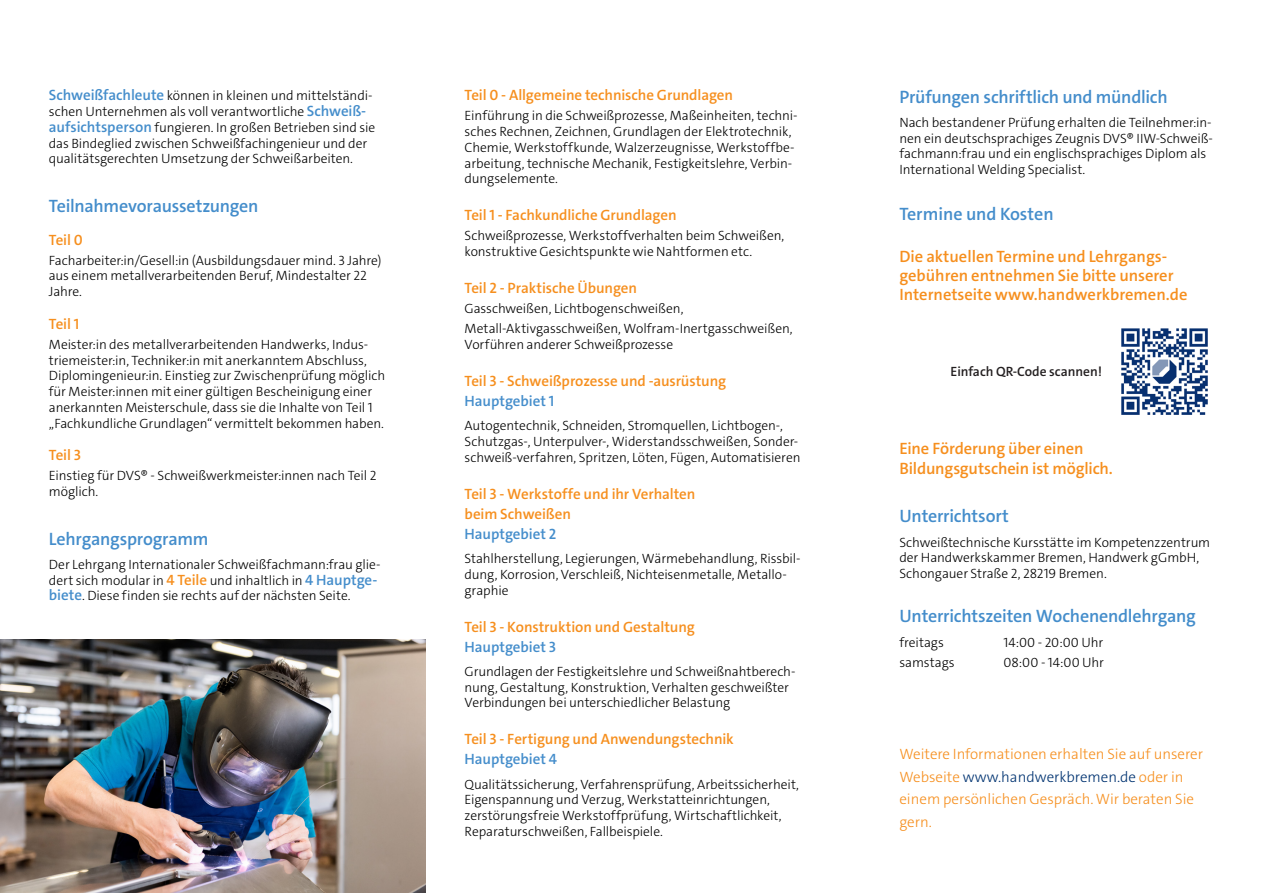
<style>
.page{position:relative;width:1263px;height:893px;background:#fff}
.page>*{position:absolute;margin:0;border:0;box-sizing:border-box;transform-origin:0 0}
.DIN_lang_Marginaltext_7_5pt{font:600 18px "The Sans C4 s";letter-spacing:-.01em;color:#448dcb}
.DIN_lang_Fließtext_Flattersatz_9pt{font:600 16.5px "The Sans C4 s";color:#f68f1e}
.DIN_lang_Marginaltext_7_5pt-2{font:600 16.5px "The Sans C4 s";letter-spacing:-.01em;color:#f68f1e}
.DIN_lang_Marginaltext_7_5pt-3{font:600 15px "The Sans C4 s";letter-spacing:-.01em;color:#f68f1e}
.DIN_lang_Zitat_herausgestellt_11pt{font:300 15px/22.5px "The Sans C4 s";color:#f68f1e}
.DIN_lang_Marginaltext_7_5pt-4{font:600 15px "The Sans C4 s";letter-spacing:-.005em;color:#448dcb}
.DIN_lang_Marginaltext_7_5pt-5{font:300 13.5px/15.8px "The Sans C4 s";letter-spacing:-.005em;color:#000}
.DIN_lang_Fließtext_Flattersatz_9pt-2{font:600 13.5px "The Sans C4 s";color:#231f20}
.s1{font-weight:600;font-size:15px;color:#448dcb}
.s2{font-weight:600;font-size:15px;color:#f68f1e}
.s3{color:#013371}
</style>
<div class="page">
<img style="left:0;top:640px;width:425px;height:253px">
<img style="left:1121px;top:328px;width:87px;height:87px">
<p class="DIN_lang_Marginaltext_7_5pt-5" style="left:49px;top:88px;width:328px"><span class="s1">Schweißfachleute</span> können in kleinen und mittelständi&shy;schen Unternehmen als voll verantwortliche <span class="s1">Schweiß&shy;aufsichtsperson</span> fungieren. In großen Betrieben sind sie das Bindeglied zwischen Schweißfachingenieur und der qualitätsgerechten Umsetzung der Schweißarbeiten.</p>
<p class="DIN_lang_Marginaltext_7_5pt" style="left:49px;top:194px;width:211px">Teilnahmevoraussetzungen</p>
<p class="DIN_lang_Marginaltext_7_5pt-3" style="left:49px;top:230px;width:35px">Teil 0</p>
<p class="DIN_lang_Marginaltext_7_5pt-5" style="left:49px;top:252px;width:334px">Facharbeiter:in/Gesell:in (Ausbildungsdauer mind. 3 Jahre) aus einem metallverarbeitenden Beruf, Mindestalter 22<br>Jahre.</p>
<p class="DIN_lang_Marginaltext_7_5pt-3" style="left:49px;top:314px;width:32px">Teil 1</p>
<p class="DIN_lang_Marginaltext_7_5pt-5" style="left:49px;top:337px;width:338px">Meister:in des metallverarbeitenden Handwerks, Indus&shy;triemeister:in, Techniker:in mit anerkanntem Abschluss, Diplomingenieur:in. Einstieg zur Zwischenprüfung möglich für Meister:innen mit einer gültigen Bescheinigung einer anerkannten Meisterschule, dass sie die Inhalte von Teil 1 „Fachkundliche Grundlagen“ vermittelt bekommen haben.</p>
<p class="DIN_lang_Marginaltext_7_5pt-3" style="left:49px;top:446px;width:34px">Teil 3</p>
<p class="DIN_lang_Marginaltext_7_5pt-5" style="left:49px;top:468px;width:329px">Einstieg für DVS® - Schweißwerkmeister:innen nach Teil 2 möglich.</p>
<p class="DIN_lang_Marginaltext_7_5pt" style="left:49px;top:527px;width:161px">Lehrgangsprogramm</p>
<p class="DIN_lang_Marginaltext_7_5pt-5" style="left:49px;top:557px;width:333px">Der Lehrgang Internationaler Schweißfachmann:frau glie&shy;dert sich modular in <span class="s2">4 Teile</span> und inhaltlich in <span class="s1">4 Hauptge&shy;biete</span>. Diese finden sie rechts auf der nächsten Seite.</p>
<p class="DIN_lang_Marginaltext_7_5pt-3" style="left:465px;top:86px;width:270px">Teil 0 - Allgemeine technische Grundlagen</p>
<p class="DIN_lang_Marginaltext_7_5pt-5" style="left:465px;top:108px;width:334px">Einführung in die Schweißprozesse, Maßeinheiten, techni&shy;sches Rechnen, Zeichnen, Grundlagen der Elektrotechnik, Chemie, Werkstoffkunde, Walzerzeugnisse, Werkstoffbe&shy;arbeitung, technische Mechanik, Festigkeitslehre, Verbin&shy;dungselemente.</p>
<p class="DIN_lang_Marginaltext_7_5pt-3" style="left:465px;top:206px;width:214px">Teil 1 - Fachkundliche Grundlagen</p>
<p class="DIN_lang_Marginaltext_7_5pt-5" style="left:465px;top:228px;width:321px">Schweißprozesse, Werkstoffverhalten beim Schweißen, konstruktive Gesichtspunkte wie Nahtformen etc.</p>
<p class="DIN_lang_Marginaltext_7_5pt-3" style="left:465px;top:278px;width:174px">Teil 2 - Praktische Übungen</p>
<p class="DIN_lang_Marginaltext_7_5pt-5" style="left:465px;top:301px;width:220px">Gasschweißen, Lichtbogenschweißen,</p>
<p class="DIN_lang_Marginaltext_7_5pt-5" style="left:465px;top:321px;width:330px">Metall-Aktivgasschweißen, Wolfram-Inertgasschweißen,<br>Vorführen anderer Schweißprozesse</p>
<p class="DIN_lang_Marginaltext_7_5pt-3" style="left:465px;top:371px;width:263px">Teil 3 - Schweißprozesse und -ausrüstung</p>
<p class="DIN_lang_Marginaltext_7_5pt-4" style="left:465px;top:391px;width:91px">Hauptgebiet 1</p>
<p class="DIN_lang_Marginaltext_7_5pt-5" style="left:465px;top:418px;width:337px">Autogentechnik, Schneiden, Stromquellen, Lichtbogen-,<br>Schutzgas-, Unterpulver-, Widerstandsschweißen, Sonder&shy;schweiß-verfahren, Spritzen, Löten, Fügen, Automatisieren</p>
<p class="DIN_lang_Marginaltext_7_5pt-3" style="left:465px;top:484px;width:232px">Teil 3 - Werkstoffe und ihr Verhalten</p>
<p class="DIN_lang_Marginaltext_7_5pt-3" style="left:465px;top:504px;width:108px">beim Schweißen</p>
<p class="DIN_lang_Marginaltext_7_5pt-4" style="left:465px;top:524px;width:93px">Hauptgebiet 2</p>
<p class="DIN_lang_Marginaltext_7_5pt-5" style="left:465px;top:551px;width:338px">Stahlherstellung, Legierungen, Wärmebehandlung, Rissbil&shy;dung, Korrosion, Verschleiß, Nichteisenmetalle, Metallo&shy;graphie</p>
<p class="DIN_lang_Marginaltext_7_5pt-3" style="left:465px;top:617px;width:232px">Teil 3 - Konstruktion und Gestaltung</p>
<p class="DIN_lang_Marginaltext_7_5pt-4" style="left:465px;top:637px;width:93px">Hauptgebiet 3</p>
<p class="DIN_lang_Marginaltext_7_5pt-5" style="left:465px;top:663px;width:332px">Grundlagen der Festigkeitslehre und Schweißnahtberech&shy;nung, Gestaltung, Konstruktion, Verhalten geschweißter<br>Verbindungen bei unterschiedlicher Belastung</p>
<p class="DIN_lang_Marginaltext_7_5pt-3" style="left:465px;top:730px;width:271px">Teil 3 - Fertigung und Anwendungstechnik</p>
<p class="DIN_lang_Marginaltext_7_5pt-4" style="left:465px;top:750px;width:94px">Hauptgebiet 4</p>
<p class="DIN_lang_Marginaltext_7_5pt-5" style="left:465px;top:776px;width:336px">Qualitätssicherung, Verfahrensprüfung, Arbeitssicherheit, Eigenspannung und Verzug, Werkstatteinrichtungen, zerstörungsfreie Werkstoffprüfung, Wirtschaftlichkeit, Reparaturschweißen, Fallbeispiele.</p>
<p class="DIN_lang_Marginaltext_7_5pt" style="left:899px;top:85px;width:270px">Prüfungen schriftlich und mündlich</p>
<p class="DIN_lang_Marginaltext_7_5pt-5" style="left:899px;top:115px;width:315px">Nach bestandener Prüfung erhalten die Teilnehmer:in&shy;nen ein deutschsprachiges Zeugnis DVS® IIW-Schweiß&shy;fachmann:frau und ein englischsprachiges Diplom als International Welding Specialist.</p>
<p class="DIN_lang_Marginaltext_7_5pt" style="left:899px;top:202px;width:156px">Termine und Kosten</p>
<p class="DIN_lang_Fließtext_Flattersatz_9pt" style="left:899px;top:245px;width:269px">Die aktuellen Termine und Lehrgangs-</p>
<p class="DIN_lang_Fließtext_Flattersatz_9pt" style="left:899px;top:264px;width:276px">gebühren entnehmen Sie bitte unserer</p>
<p class="DIN_lang_Fließtext_Flattersatz_9pt" style="left:899px;top:284px;width:290px">Internetseite www.handwerkbremen.de</p>
<p class="DIN_lang_Fließtext_Flattersatz_9pt-2" style="left:950px;top:363px;width:153px">Einfach QR-Code scannen!</p>
<p class="DIN_lang_Marginaltext_7_5pt-2" style="left:899px;top:438px;width:186px">Eine Förderung über einen</p>
<p class="DIN_lang_Marginaltext_7_5pt-2" style="left:899px;top:458px;width:215px">Bildungsgutschein ist möglich.</p>
<p class="DIN_lang_Marginaltext_7_5pt" style="left:899px;top:505px;width:111px">Unterrichtsort</p>
<p class="DIN_lang_Marginaltext_7_5pt-5" style="left:899px;top:534px;width:312px">Schweißtechnische Kursstätte im Kompetenzzentrum der Handwerkskammer Bremen, Handwerk gGmbH,<br>Schongauer Straße 2, 28219 Bremen.</p>
<p class="DIN_lang_Marginaltext_7_5pt" style="left:899px;top:605px;width:298px">Unterrichtszeiten Wochenendlehrgang</p>
<p class="DIN_lang_Marginaltext_7_5pt-5" style="left:899px;top:634px;width:46px">freitags</p>
<p class="DIN_lang_Marginaltext_7_5pt-5" style="left:1003px;top:634px;width:101px">14:00 - 20:00 Uhr</p>
<p class="DIN_lang_Marginaltext_7_5pt-5" style="left:899px;top:654px;width:57px">samstags</p>
<p class="DIN_lang_Marginaltext_7_5pt-5" style="left:1003px;top:654px;width:102px">08:00 - 14:00 Uhr</p>
<p class="DIN_lang_Zitat_herausgestellt_11pt" style="left:899px;top:743px;width:305px">Weitere Informationen erhalten Sie auf unserer Webseite <span class="s3">www.handwerkbremen.de</span> oder in einem persönlichen Gespräch. Wir beraten Sie gern.</p>
</div>
